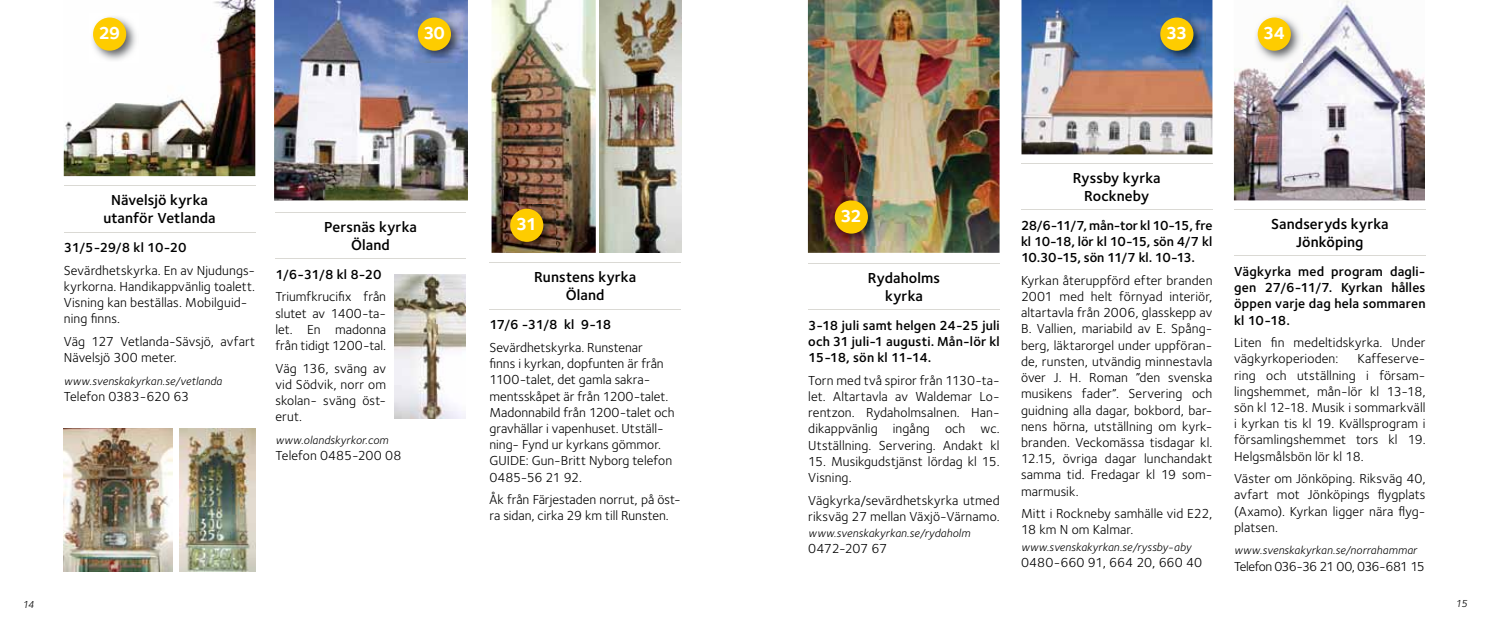
<style>
.page{position:relative;width:1489px;height:634px;background:#fff}
.page>*{position:absolute;margin:0;border:0;box-sizing:border-box;transform-origin:0 0}
.t1{font:700 17.85px "Foundry Sterling";letter-spacing:-.07em;color:#fff}
.t2{font:600 15px/18px "Foundry Sterling";letter-spacing:.005em;color:#000;text-align:center}
.t3{font:13.5px/16.2px "Foundry Sterling";letter-spacing:.005em;color:#000}
.t4{font:600 13.5px/16.2px "Foundry Sterling";letter-spacing:.01em;color:#000;text-align:justify}
.t5{font:13.5px "Foundry Sterling";letter-spacing:-.055em;color:#000}
.t6{font:13.5px "Foundry Sterling";letter-spacing:-.015em;color:#000}
.t7{font:italic 11.55px "Foundry Sterling";letter-spacing:.01em;color:#000}
.t8{font:italic 10.5px "Foundry Sterling";color:#000}
</style>
<div class="page">
<img style="left:1233px;top:0;width:191px;height:200px">
<img style="left:1021px;top:0;width:191px;height:154px">
<img style="left:64px;top:0;width:191px;height:176px">
<img style="left:274px;top:0;width:194px;height:200px">
<img style="left:599px;top:0;width:82px;height:253px">
<img style="left:491px;top:0;width:104px;height:253px">
<img style="left:807px;top:0;width:192px;height:253px">
<img style="left:89px;top:14px;width:49px;height:49px">
<div style="left:93px;top:18px;width:33px;height:33px;background:#fecc00;border-radius:50%"></div>
<img style="left:414px;top:14px;width:49px;height:49px">
<div style="left:418px;top:18px;width:33px;height:33px;background:#fecc00;border-radius:50%"></div>
<img style="left:506px;top:205px;width:49px;height:48px">
<div style="left:510px;top:209px;width:33px;height:33px;background:#fecc00;border-radius:50%"></div>
<img style="left:830px;top:196px;width:49px;height:49px">
<div style="left:834px;top:200px;width:33px;height:33px;background:#fecc00;border-radius:50%"></div>
<img style="left:1156px;top:14px;width:49px;height:49px">
<div style="left:1160px;top:18px;width:33px;height:33px;background:#fecc00;border-radius:50%"></div>
<img style="left:1253px;top:14px;width:49px;height:49px">
<div style="left:1257px;top:18px;width:33px;height:33px;background:#fecc00;border-radius:50%"></div>
<hr style="left:275px;top:212px;width:190px;height:1px;background:#dad9d4">
<hr style="left:275px;top:258px;width:190px;height:1px;background:#dad9d4">
<hr style="left:489px;top:262px;width:192px;height:1px;background:#dad9d4">
<hr style="left:489px;top:309px;width:192px;height:1px;background:#dad9d4">
<hr style="left:808px;top:263px;width:191px;height:1px;background:#dad9d4">
<hr style="left:808px;top:309px;width:191px;height:1px;background:#dad9d4">
<hr style="left:1020px;top:163px;width:192px;height:1px;background:#dad9d4">
<hr style="left:1020px;top:209px;width:192px;height:1px;background:#dad9d4">
<hr style="left:1233px;top:209px;width:192px;height:1px;background:#dad9d4">
<hr style="left:1233px;top:255px;width:192px;height:1px;background:#dad9d4">
<img style="left:394px;top:274px;width:71px;height:144px">
<hr style="left:64px;top:185px;width:191px;height:1px;background:#dad9d4">
<hr style="left:64px;top:232px;width:191px;height:1px;background:#dad9d4">
<img style="left:64px;top:428px;width:108px;height:143px">
<img style="left:179px;top:428px;width:76px;height:143px">
<h1 class="t1" style="left:98px;top:22px;width:23px">29</h1>
<h1 class="t1" style="left:423px;top:22px;width:24px">30</h1>
<p class="t2" style="left:103px;top:191px;width:114px">Nävelsjö kyrka utanför Vetlanda</p>
<p class="t4" style="left:64px;top:239px;width:124px">31/5-29/8 kl 10-20</p>
<p class="t3" style="left:64px;top:262px;width:193px">Sevärdhetskyrka. En av Njudungs&shy;kyrkorna. Handikappvänlig toalett.<br>Visning kan beställas. Mobilguid&shy;ning finns.</p>
<p class="t3" style="left:64px;top:333px;width:193px">Väg 127 Vetlanda-Sävsjö, avfart<br>Nävelsjö 300 meter.</p>
<p class="t7" style="left:64px;top:374px;width:160px">www.svenskakyrkan.se/vetlanda</p>
<p class="t3" style="left:64px;top:388px;width:127px">Telefon 0383-620 63</p>
<p class="t2" style="left:324px;top:217px;width:94px">Persnäs kyrka<br>Öland</p>
<p class="t4" style="left:275px;top:266px;width:108px">1/6-31/8 kl 8-20</p>
<p class="t3" style="left:275px;top:288px;width:112px;text-align:justify">Triumfkrucifix från slutet av 1400-ta&shy;let. En madonna från tidigt 1200-tal.</p>
<p class="t3" style="left:275px;top:360px;width:112px;text-align:justify">Väg 136, sväng av vid Södvik, norr om skolan- sväng öst&shy;erut.</p>
<p class="t7" style="left:275px;top:433px;width:114px">www.olandskyrkor.com</p>
<p class="t3" style="left:275px;top:447px;width:127px">Telefon 0485-200 08</p>
<h1 class="t1" style="left:515px;top:213px;width:23px">31</h1>
<p class="t2" style="left:534px;top:268px;width:103px">Runstens kyrka<br>Öland</p>
<p class="t4" style="left:489px;top:316px;width:123px">17/6 -31/8 kl 9-18</p>
<p class="t3" style="left:489px;top:339px;width:187px">Sevärdhetskyrka. Runstenar<br>finns i kyrkan, dopfunten är från<br>1100-talet, det gamla sakra&shy;mentsskåpet är från 1200-talet.<br>Madonnabild från 1200-talet och gravhällar i vapenhuset. Utställ&shy;ning- Fynd ur kyrkans gömmor.<br>GUIDE: Gun-Britt Nyborg telefon<br>0485-56 21 92.</p>
<p class="t3" style="left:489px;top:491px;width:193px">Åk från Färjestaden norrut, på öst&shy;ra sidan, cirka 29 km till Runsten.</p>
<h1 class="t1" style="left:1165px;top:22px;width:23px">33</h1>
<h1 class="t1" style="left:1262px;top:22px;width:24px">34</h1>
<h1 class="t1" style="left:840px;top:205px;width:23px">32</h1>
<p class="t2" style="left:867px;top:268px;width:74px">Rydaholms kyrka</p>
<p class="t4" style="left:808px;top:317px;width:193px">3-18 juli samt helgen 24-25 juli och 31 juli-1 augusti. Mån-lör kl 15-18, sön kl 11-14.</p>
<p class="t3" style="left:808px;top:372px;width:193px;text-align:justify">Torn med två spiror från 1130-ta&shy;let. Altartavla av Waldemar Lo&shy;rentzon. Rydaholmsalnen. Han&shy;dikappvänlig ingång och wc.<br>Utställning. Servering. Andakt kl</p>
<p class="t3" style="left:808px;top:453px;width:193px">15. Musikgudstjänst lördag kl 15.<br>Visning.</p>
<p class="t3" style="left:808px;top:492px;width:193px">Vägkyrka/sevärdhetskyrka utmed riksväg 27 mellan Växjö-Värnamo.</p>
<p class="t7" style="left:808px;top:526px;width:163px">www.svenskakyrkan.se/rydaholm</p>
<p class="t6" style="left:808px;top:541px;width:80px">0472-207 67</p>
<p class="t2" style="left:1072px;top:168px;width:89px">Ryssby kyrka<br>Rockneby</p>
<p class="t4" style="left:1020px;top:217px;width:193px">28/6-11/7, mån-tor kl 10-15, fre kl 10-18, lör kl 10-15, sön 4/7 kl 10.30-15, sön 11/7 kl. 10-13.</p>
<p class="t3" style="left:1020px;top:272px;width:193px;text-align:justify">Kyrkan återuppförd efter branden 2001 med helt förnyad interiör, altartavla från 2006, glasskepp av B. Vallien, mariabild av E. Spång&shy;berg, läktarorgel under uppföran&shy;de, runsten, utvändig minnestavla över J. H. Roman ”den svenska musikens fader”. Servering och guidning alla dagar, bokbord, bar&shy;nens hörna, utställning om kyrk&shy;branden. Veckomässa tisdagar kl.<br>12.15, övriga dagar lunchandakt samma tid. Fredagar kl 19 som&shy;marmusik.</p>
<p class="t3" style="left:1020px;top:505px;width:193px">Mitt i Rockneby samhälle vid E22,<br>18 km N om Kalmar.</p>
<p class="t7" style="left:1020px;top:540px;width:172px">www.svenskakyrkan.se/ryssby-aby</p>
<p class="t3" style="left:1020px;top:554px;width:183px">0480-660 91, 664 20, 660 40</p>
<p class="t2" style="left:1270px;top:215px;width:119px">Sandseryds kyrka<br>Jönköping</p>
<p class="t4" style="left:1233px;top:263px;width:193px">Vägkyrka med program dagli&shy;gen 27/6-11/7. Kyrkan hålles öppen varje dag hela sommaren kl 10-18.</p>
<p class="t3" style="left:1233px;top:334px;width:193px">Liten fin medeltidskyrka. Under vägkyrkoperioden:</p>
<p class="t3" style="left:1233px;top:350px;width:193px;text-align:justify;text-indent:123px">Kaffeserve&shy;ring och utställning i försam&shy;lingshemmet, mån-lör kl 13-18, sön kl 12-18. Musik i sommarkväll i kyrkan tis kl 19. Kvällsprogram i församlingshemmet tors kl 19.<br>Helgsmålsbön lör kl 18.</p>
<p class="t3" style="left:1233px;top:470px;width:193px;text-align:justify">Väster om Jönköping. Riksväg 40, avfart mot Jönköpings flygplats (Axamo). Kyrkan ligger nära flyg&shy;platsen.</p>
<p class="t7" style="left:1233px;top:543px;width:184px">www.svenskakyrkan.se/norrahammar</p>
<p class="t5" style="left:1233px;top:558px;width:192px">Telefon 036-36 21 00, 036-681 15</p>
<p class="t8" style="left:22px;top:598px;width:13px">14</p>
<p class="t8" style="left:1455px;top:597px;width:13px">15</p>
</div>
